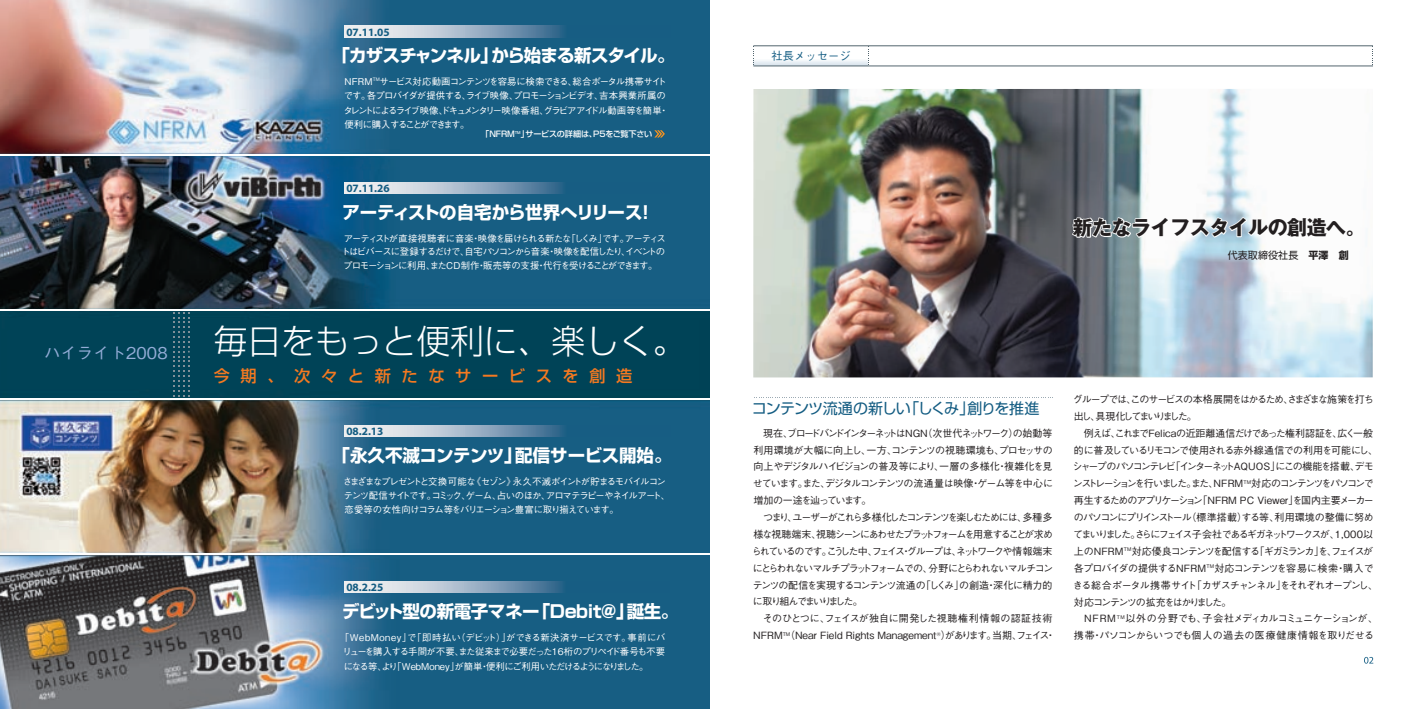
<style>
.page{position:relative;width:1418px;height:709px;background:#fff}
.page>*{position:absolute;margin:0;border:0;box-sizing:border-box;transform-origin:0 0}
.t1{font:300 33.75px "Shin Go Pro";color:#fff}
.t2{font:700 20px "Gothic MB101 Pro";letter-spacing:-.025em;color:#231f20}
.t3{font:700 17.5px "Shin Go Pro";letter-spacing:-.03em;color:#fff}
.t4{font:700 17.5px "Shin Go Pro";letter-spacing:-.055em;color:#fff}
.t5{font:500 16.25px "Shin Go Pro";letter-spacing:.65em;color:#f47921}
.t6{font:500 16.25px "Gothic BBB Pro";letter-spacing:.01em;color:#93acd6}
.t7{font:15px "Shin Go Pro";letter-spacing:-.06em;color:#135c82}
.t8{font:700 11.25px "Myriad Pro";color:#135c82}
.t9{font:500 11.25px "Gothic BBB Pro";letter-spacing:.01em;color:#135c82}
.t10{font:500 10px/16.9px "Gothic BBB Pro";letter-spacing:-.105em;color:#231f20}
.t11{font:500 10px/16.9px "Gothic BBB Pro";letter-spacing:-.04em;color:#231f20}
.t12{font:10px "Shin Go Pro";letter-spacing:.01em;color:#231f20}
.t13{font:500 9.38px/14.4px "Gothic BBB Pro";letter-spacing:-.105em;color:#fff}
.t14{font:500 8.12px "Shin Go Pro";letter-spacing:-.015em;color:#fff}
.t15{font:500 3.62px "Shin Go Pro";color:#fff}
.s1{font-weight:700}
</style>
<div class="page">
<img style="left:0;top:0;width:709px;height:709px">
<img style="left:753px;top:89px;width:619px;height:288px">
<div style="left:753px;top:46px;width:115px;height:20px;background:linear-gradient(to bottom,#fff,#e7eff4)"></div>
<hr style="left:753px;top:66px;width:619px;height:1px;background:#53656e">
<hr style="left:753px;top:46px;width:619px;height:1px;background:#53656e">
<svg style="left:753px;top:47px;width:1px;height:18px"></svg>
<svg style="left:173px;top:312px;width:17px;height:84px"></svg>
<hr style="left:0;top:552px;width:710px;height:2px;background:#fff">
<hr style="left:0;top:397px;width:710px;height:2px;background:#fff">
<hr style="left:0;top:309px;width:710px;height:2px;background:#fff">
<hr style="left:0;top:154px;width:710px;height:2px;background:#fff">
<svg style="left:754px;top:397px;width:299px;height:1px"></svg>
<svg style="left:1062px;top:215px;width:292px;height:24px"></svg>
<svg style="left:345px;top:26px;width:325px;height:11px;background:#779bb2"></svg>
<svg style="left:1364px;top:657px;width:9px;height:6px"></svg>
<svg style="left:654px;top:130px;width:11px;height:7px"></svg>
<svg style="left:344px;top:182px;width:325px;height:11px;background:#779bb3"></svg>
<svg style="left:345px;top:425px;width:325px;height:11px;background:#779bb2"></svg>
<svg style="left:344px;top:581px;width:325px;height:11px;background:#779bb3"></svg>
<h3 class="t6" style="left:44px;top:340px;width:125px">ハイライト2008</h3>
<p class="t8" style="left:346px;top:26px;width:45px">07.11.05</p>
<h3 class="t4" style="left:332px;top:42px;width:344px">「カザスチャンネル」から始まる新スタイル。</h3>
<p class="t13" style="left:343px;top:73px;width:326px">NFRM<sup>TM</sup>サービス対応動画コンテンツを容易に検索できる、総合ポータル携帯サイトです。各プロバイダが提供する、ライブ映像、プロモーションビデオ、吉本興業所属のタレントによるライブ映像、ドキュメンタリー映像番組、グラビアアイドル動画等を簡単・便利に購入することができます。</p>
<p class="t14" style="left:481px;top:128px;width:35px">「NFRM</p>
<p class="t15" style="left:515px;top:129px;width:7px">TM</p>
<p class="t14" style="left:520px;top:128px;width:133px">」サービスの詳細は、P5をご覧下さい</p>
<p class="t8" style="left:346px;top:182px;width:45px">07.11.26</p>
<h3 class="t3" style="left:342px;top:198px;width:313px">アーティストの自宅から世界へリリース！</h3>
<p class="t13" style="left:341px;top:230px;width:326px;line-height:13.8px;text-align:justify">アーティストが直接視聴者に音楽・映像を届けられる新たな「しくみ」です。アーティストはビバースに登録するだけで、自宅パソコンから音楽・映像を配信したり、イベントのプロモーションに利用、またCD制作・販売等の支援・代行を受けることができます。</p>
<h1 class="t1" style="left:214px;top:313px;width:474px">毎日をもっと便利に、楽しく。</h1>
<h3 class="t5" style="left:214px;top:362px;width:420px">今期、次々と新たなサービスを創造</h3>
<p class="t8" style="left:346px;top:425px;width:39px">08.2.13</p>
<h3 class="t3" style="left:332px;top:441px;width:340px">「永久不滅コンテンツ」配信サービス開始。</h3>
<p class="t13" style="left:343px;top:473px;width:329px">さまざまなプレゼントと交換可能な《セゾン》永久不滅ポイントが貯まるモバイルコンテンツ配信サイトです。コミック、ゲーム、占いのほか、アロマテラピーやネイルアート、恋愛等の女性向けコラム等をバリエーション豊富に取り揃えています。</p>
<p class="t8" style="left:346px;top:580px;width:39px">08.2.25</p>
<h3 class="t3" style="left:342px;top:597px;width:338px">デビット型の新電子マネー「Debit@」誕生。</h3>
<p class="t13" style="left:342px;top:629px;width:324px;text-align:justify;text-indent:-3px">「WebMoney」で「即時払い（デビット）」ができる新決済サービスです。事前にバリューを購入する手間が不要、また従来まで必要だった16桁のプリペイド番号も不要になる等、より「WebMoney」が簡単・便利にご利用いただけるようになりました。</p>
<p class="t9" style="left:771px;top:47px;width:81px">社長メッセージ</p>
<h2 class="t2" style="left:1072px;top:211px;width:295px">新たなライフスタイルの創造へ。</h2>
<p class="t12" style="left:1227px;top:247px;width:123px">代表取締役社長　<span class="s1">平澤　創</span></p>
<h3 class="t7" style="left:751px;top:396px;width:289px">コンテンツ流通の新しい「しくみ」創りを推進</h3>
<p class="t10" style="left:751px;top:423px;width:305px">　現在、ブロードバンドインターネットはNGN（次世代ネットワーク）の始動等利用環境が大幅に向上し、一方、コンテンツの視聴環境も、プロセッサの向上やデジタルハイビジョンの普及等により、一層の多様化・複雑化を見せています。また、デジタルコンテンツの流通量は映像・ゲーム等を中心に増加の一途を辿っています。<br>　つまり、ユーザーがこれら多様化したコンテンツを楽しむためには、多種多様な視聴端末、視聴シーンにあわせたプラットフォームを用意することが求められているのです。こうした中、フェイス・グループは、ネットワークや情報端末にとらわれないマルチプラットフォームでの、分野にとらわれないマルチコンテンツの配信を実現するコンテンツ流通の「しくみ」の創造・深化に精力的に取り組んでまいりました。<br>　そのひとつに、フェイスが独自に開発した視聴権利情報の認証技術NFRM<sup>TM</sup>（Near Field Rights Management<sup>®</sup>）があります。当期、フェイス・</p>
<p class="t10" style="left:1072px;top:389px;width:307px">グループでは、このサービスの本格展開をはかるため、さまざまな施策を打ち出し、具現化してまいりました。<br>　例えば、これまでFelicaの近距離通信だけであった権利認証を、広く一般的に普及しているリモコンで使用される赤外線通信での利用を可能にし、シャープのパソコンテレビ「インターネットAQUOS」にこの機能を搭載、デモンストレーションを行いました。また、NFRM <sup>TM</sup> 対応のコンテンツをパソコンで再生するためのアプリケーション「NFRM PC Viewer」を国内主要メーカーのパソコンにプリインストール（標準搭載）する等、利用環境の整備に努めてまいりました。さらにフェイス子会社であるギガネットワークスが、1 ,000以上のNFRM<sup>TM</sup>対応優良コンテンツを配信する「ギガミランカ」を、フェイスが各プロバイダの提供するNFRM<sup>TM</sup>対応コンテンツを容易に検索・購入できる総合ポータル携帯サイト「カザスチャンネル」をそれぞれオープンし、対応コンテンツの拡充をはかりました。</p>
<p class="t11" style="left:1073px;top:609px;width:305px;text-indent:10px">NFRM <sup>TM</sup>以外の分野でも、子会社メディカルコミュニケーションが、携帯・パソコンからいつでも個人の過去の医療健康情報を取りだせる</p>
</div>
